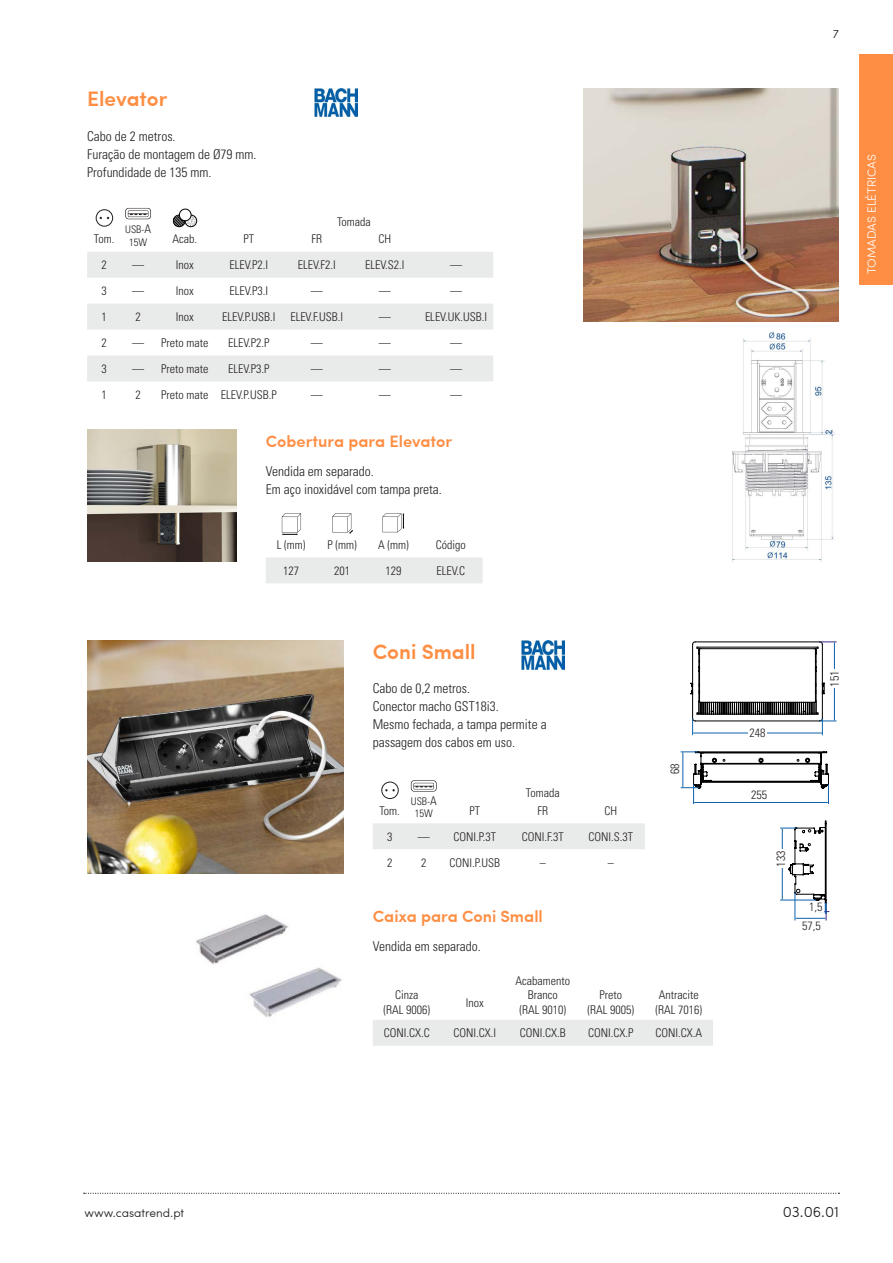
<style>
.page{position:relative;width:893px;height:1263px;background:#fff}
.page>*{position:absolute;margin:0;border:0;box-sizing:border-box;transform-origin:0 0}
.t1{font:600 21px "Sofia Pro";color:#fe8e43}
.t2{font:600 16.5px "Sofia Pro";color:#fe8e43}
.t3{font:300 15px "Sofia Pro";color:#231f20}
.t4{font:300 condensed 13.5px/18px "Univers LT Std";color:#231f20}
.Tabela{font:300 condensed 12px/14.4px "Univers LT Std";color:#231f20;text-align:center}
.t5{font:300 12px "Sofia Pro";color:#231f20}
.t6{font:300 12px "Sofia Pro";color:#fff}
.t7{font:300 condensed 10.5px/12.6px "Univers LT Std";color:#231f20;text-align:center}
.s1{font-size:12px}
</style>
<div class="page">
<svg style="left:84px;top:1193px;width:755px;height:1px"></svg>
<div style="left:859px;top:54px;width:34px;height:231px;background:#fe8e43"></div>
<img style="left:87px;top:641px;width:256px;height:233px">
<img style="left:522px;top:641px;width:42px;height:28px">
<img style="left:196px;top:914px;width:146px;height:104px">
<svg style="left:690px;top:641px;width:146px;height:94px"></svg>
<div style="left:748px;top:728px;width:19px;height:9px;background:#fff"></div>
<div style="left:830px;top:669px;width:9px;height:19px;background:#fff"></div>
<svg style="left:681px;top:751px;width:148px;height:53px"></svg>
<div style="left:750px;top:790px;width:19px;height:9px;background:#fff"></div>
<svg style="left:781px;top:820px;width:48px;height:100px"></svg>
<div style="left:776px;top:849px;width:9px;height:19px;background:#fff"></div>
<div style="left:808px;top:902px;width:16px;height:9px;background:#fff"></div>
<div style="left:373px;top:1020px;width:340px;height:26px;background:#e9eaea"></div>
<img style="left:583px;top:88px;width:256px;height:233px">
<img style="left:315px;top:88px;width:42px;height:29px">
<img style="left:732px;top:332px;width:103px;height:230px">
<img style="left:87px;top:429px;width:149px;height:133px">
<svg style="left:332px;top:513px;width:21px;height:21px"></svg>
<svg style="left:383px;top:513px;width:21px;height:19px"></svg>
<svg style="left:282px;top:513px;width:19px;height:22px"></svg>
<div style="left:266px;top:557px;width:217px;height:26px;background:#e9eaea"></div>
<svg style="left:87px;top:252px;width:406px;height:129px;fill:#e9eaea"></svg>
<svg style="left:173px;top:209px;width:24px;height:18px"></svg>
<svg style="left:96px;top:210px;width:17px;height:16px"></svg>
<div style="left:96px;top:209px;width:17px;height:18px;border:1px solid #231f20;border-radius:50%"></div>
<svg style="left:100px;top:217px;width:9px;height:2px"></svg>
<svg style="left:125px;top:208px;width:26px;height:11px"></svg>
<svg style="left:126px;top:208px;width:24px;height:11px"></svg>
<svg style="left:128px;top:210px;width:20px;height:7px"></svg>
<svg style="left:128px;top:211px;width:20px;height:6px"></svg>
<div style="left:373px;top:823px;width:272px;height:26px;background:#e9eaea"></div>
<div style="left:381px;top:782px;width:18px;height:17px;border:1px solid #231f20;border-radius:50%"></div>
<svg style="left:385px;top:789px;width:10px;height:2px"></svg>
<div style="left:411px;top:780px;width:26px;height:11px;background:#615d5e;border-radius:3px"></div>
<svg style="left:411px;top:781px;width:25px;height:10px"></svg>
<svg style="left:414px;top:783px;width:20px;height:6px"></svg>
<p class="t1" style="left:87px;top:83px;width:82px">Elevator</p>
<p class="t4" style="left:87px;top:127px;width:90px">Cabo de 2 metros.</p>
<p class="t4" style="left:87px;top:145px;width:171px">Furação de montagem de Ø79 mm.</p>
<p class="t4" style="left:87px;top:163px;width:126px">Profundidade de 135 mm.</p>
<p class="Tabela" style="left:337px;top:214px;width:35px">Tomada</p>
<p class="t7" style="left:125px;top:223px;width:27px">USB-<span class="s1">A<br></span>15W</p>
<p class="Tabela" style="left:94px;top:232px;width:22px">Tom.</p>
<p class="Tabela" style="left:173px;top:232px;width:26px">Acab.</p>
<p class="Tabela" style="left:243px;top:232px;width:12px">PT</p>
<p class="Tabela" style="left:311px;top:232px;width:12px">FR</p>
<p class="Tabela" style="left:378px;top:232px;width:14px">CH</p>
<p class="Tabela" style="left:102px;top:258px;width:7px">2</p>
<p class="Tabela" style="left:132px;top:258px;width:13px">—</p>
<p class="Tabela" style="left:176px;top:258px;width:19px">Inox</p>
<p class="Tabela" style="left:229px;top:258px;width:40px">ELEV.P2.I</p>
<p class="Tabela" style="left:298px;top:258px;width:40px">ELEV.F2.I</p>
<p class="Tabela" style="left:365px;top:258px;width:41px">ELEV.S2.I</p>
<p class="Tabela" style="left:450px;top:258px;width:13px">—</p>
<p class="Tabela" style="left:102px;top:284px;width:7px">3</p>
<p class="Tabela" style="left:132px;top:284px;width:13px">—</p>
<p class="Tabela" style="left:176px;top:284px;width:19px">Inox</p>
<p class="Tabela" style="left:229px;top:284px;width:40px">ELEV.P3.I</p>
<p class="Tabela" style="left:311px;top:284px;width:13px">—</p>
<p class="Tabela" style="left:379px;top:284px;width:13px">—</p>
<p class="Tabela" style="left:450px;top:284px;width:13px">—</p>
<p class="Tabela" style="left:102px;top:309px;width:7px">1</p>
<p class="Tabela" style="left:136px;top:309px;width:7px">2</p>
<p class="Tabela" style="left:176px;top:309px;width:19px">Inox</p>
<p class="Tabela" style="left:222px;top:309px;width:55px">ELEV.P.USB.I</p>
<p class="Tabela" style="left:290px;top:309px;width:54px">ELEV.F.USB.I</p>
<p class="Tabela" style="left:379px;top:309px;width:13px">—</p>
<p class="Tabela" style="left:425px;top:309px;width:64px">ELEV.UK.USB.I</p>
<p class="Tabela" style="left:102px;top:335px;width:7px">2</p>
<p class="Tabela" style="left:132px;top:335px;width:13px">—</p>
<p class="Tabela" style="left:161px;top:335px;width:49px">Preto mate</p>
<p class="Tabela" style="left:228px;top:335px;width:43px">ELEV.P2.P</p>
<p class="Tabela" style="left:311px;top:335px;width:13px">—</p>
<p class="Tabela" style="left:379px;top:335px;width:13px">—</p>
<p class="Tabela" style="left:450px;top:335px;width:13px">—</p>
<p class="Tabela" style="left:102px;top:361px;width:7px">3</p>
<p class="Tabela" style="left:132px;top:361px;width:13px">—</p>
<p class="Tabela" style="left:161px;top:361px;width:49px">Preto mate</p>
<p class="Tabela" style="left:228px;top:361px;width:43px">ELEV.P3.P</p>
<p class="Tabela" style="left:311px;top:361px;width:13px">—</p>
<p class="Tabela" style="left:379px;top:361px;width:13px">—</p>
<p class="Tabela" style="left:450px;top:361px;width:13px">—</p>
<p class="Tabela" style="left:102px;top:387px;width:7px">1</p>
<p class="Tabela" style="left:136px;top:387px;width:7px">2</p>
<p class="Tabela" style="left:161px;top:387px;width:49px">Preto mate</p>
<p class="Tabela" style="left:221px;top:387px;width:57px">ELEV.P.USB.P</p>
<p class="Tabela" style="left:311px;top:387px;width:13px">—</p>
<p class="Tabela" style="left:379px;top:387px;width:13px">—</p>
<p class="Tabela" style="left:450px;top:387px;width:13px">—</p>
<p class="t2" style="left:266px;top:429px;width:188px">Cobertura para Elevator</p>
<p class="t4" style="left:266px;top:463px;width:110px">Vendida em separado.</p>
<p class="t4" style="left:266px;top:481px;width:178px">Em aço inoxidável com tampa preta.</p>
<p class="Tabela" style="left:277px;top:537px;width:30px">L (mm)</p>
<p class="Tabela" style="left:328px;top:537px;width:31px">P (mm)</p>
<p class="Tabela" style="left:378px;top:537px;width:32px">A (mm)</p>
<p class="Tabela" style="left:436px;top:537px;width:31px">Código</p>
<p class="Tabela" style="left:283px;top:563px;width:17px">127</p>
<p class="Tabela" style="left:334px;top:563px;width:17px">201</p>
<p class="Tabela" style="left:385px;top:563px;width:17px">129</p>
<p class="Tabela" style="left:436px;top:563px;width:30px">ELEV.C</p>
<p class="t1" style="left:373px;top:635px;width:104px">Coni Small</p>
<p class="t4" style="left:373px;top:679px;width:99px">Cabo de 0,2 metros.</p>
<p class="t4" style="left:373px;top:697px;width:127px">Conector macho GST18i3.</p>
<p class="t4" style="left:373px;top:715px;width:175px">Mesmo fechada, a tampa permite a passagem dos cabos em uso.</p>
<p class="Tabela" style="left:526px;top:786px;width:35px">Tomada</p>
<p class="t7" style="left:411px;top:795px;width:27px">USB-<span class="s1">A<br></span>15W</p>
<p class="Tabela" style="left:380px;top:803px;width:22px">Tom.</p>
<p class="Tabela" style="left:469px;top:803px;width:12px">PT</p>
<p class="Tabela" style="left:537px;top:803px;width:12px">FR</p>
<p class="Tabela" style="left:605px;top:803px;width:14px">CH</p>
<p class="Tabela" style="left:387px;top:829px;width:7px">3</p>
<p class="Tabela" style="left:418px;top:829px;width:13px">—</p>
<p class="Tabela" style="left:454px;top:829px;width:44px">CONI.P.3T</p>
<p class="Tabela" style="left:522px;top:829px;width:44px">CONI.F.3T</p>
<p class="Tabela" style="left:589px;top:829px;width:46px">CONI.S.3T</p>
<p class="Tabela" style="left:387px;top:855px;width:7px">2</p>
<p class="Tabela" style="left:421px;top:855px;width:7px">2</p>
<p class="Tabela" style="left:450px;top:855px;width:52px">CONI.P.USB</p>
<p class="Tabela" style="left:540px;top:855px;width:7px">–</p>
<p class="Tabela" style="left:608px;top:855px;width:7px">–</p>
<p class="t2" style="left:373px;top:904px;width:172px">Caixa para Coni Small</p>
<p class="t4" style="left:373px;top:938px;width:110px">Vendida em separado.</p>
<p class="Tabela" style="left:515px;top:973px;width:56px">Acabamento</p>
<p class="Tabela" style="left:668px;top:774px;width:12px;rotate:-90deg">68</p>
<p class="Tabela" style="left:383px;top:988px;width:48px">Cinza<br>(RAL 9006)</p>
<p class="Tabela" style="left:466px;top:995px;width:19px">Inox</p>
<p class="Tabela" style="left:519px;top:988px;width:48px">Branco (RAL 9010)</p>
<p class="Tabela" style="left:588px;top:988px;width:48px">Preto<br>(RAL 9005)</p>
<p class="Tabela" style="left:656px;top:988px;width:48px;text-align:left">Antracite (RAL 7016)</p>
<p class="Tabela" style="left:384px;top:1026px;width:47px">CONI.CX.C</p>
<p class="Tabela" style="left:453px;top:1026px;width:44px">CONI.CX.I</p>
<p class="Tabela" style="left:520px;top:1026px;width:47px">CONI.CX.B</p>
<p class="Tabela" style="left:588px;top:1026px;width:47px">CONI.CX.P</p>
<p class="Tabela" style="left:656px;top:1026px;width:48px">CONI.CX.A</p>
<p class="t5" style="left:833px;top:25px;width:8px">7</p>
<p class="t6" style="left:863px;top:274px;width:121px;rotate:-90deg">TOMADAS ELÉTRICAS</p>
<p class="Tabela" style="left:749px;top:726px;width:17px">248</p>
<p class="Tabela" style="left:827px;top:686px;width:17px;rotate:-90deg">151</p>
<p class="Tabela" style="left:751px;top:788px;width:17px">255</p>
<p class="Tabela" style="left:774px;top:866px;width:17px;rotate:-90deg">133</p>
<p class="Tabela" style="left:809px;top:900px;width:15px">1,5</p>
<p class="Tabela" style="left:802px;top:919px;width:20px">57,5</p>
<p class="t5" style="left:84px;top:1204px;width:101px">www.casatrend.pt</p>
<p class="t3" style="left:783px;top:1201px;width:58px">03.06.01</p>
</div>
